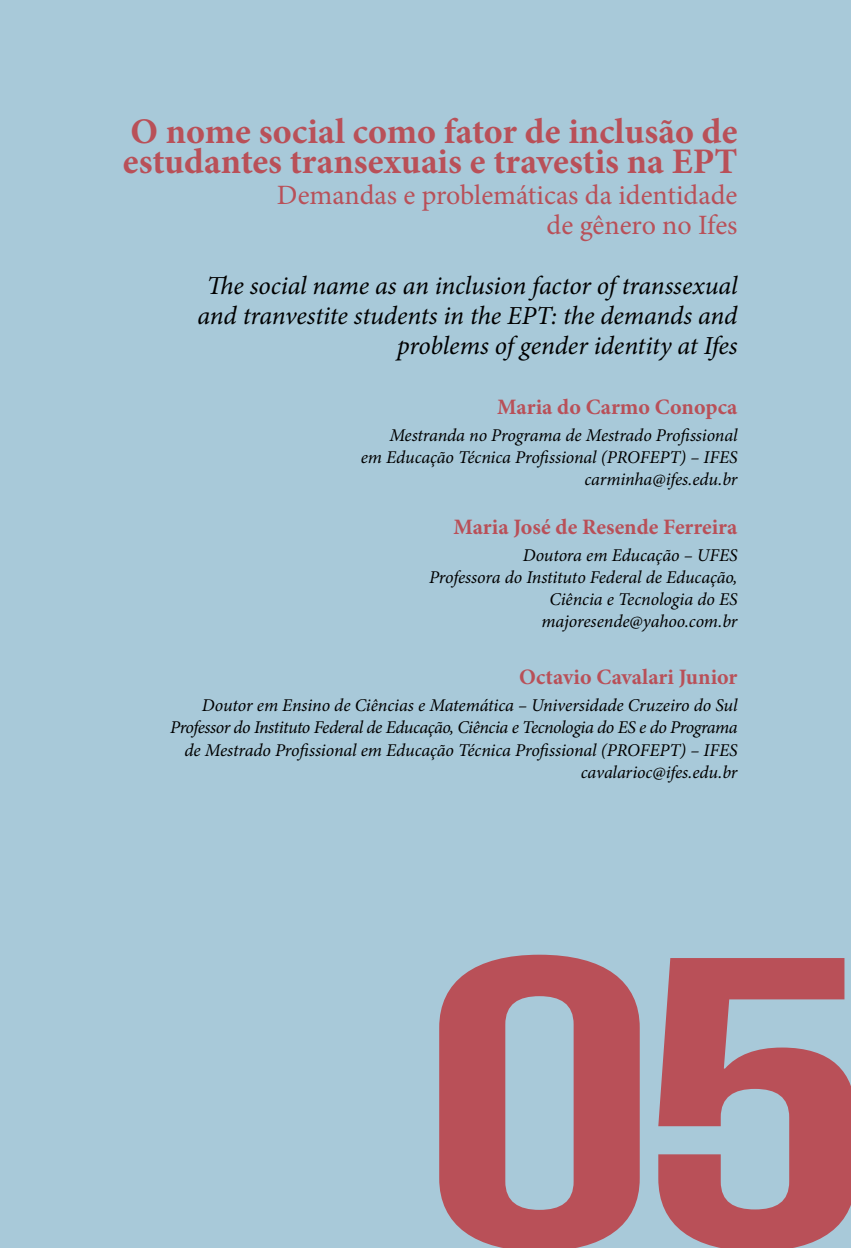
<style>
.page{position:relative;width:851px;height:1248px;background:#fff}
.page>*{position:absolute;margin:0;border:0;box-sizing:border-box;transform-origin:0 0}
.t1{font:414px "Bebas Neue";color:#b95058;scale:1.45 1}
.t2{font:700 36px/30px "Minion Pro";color:#b95058}
.t3{font:28px/30px "Minion Pro";color:#b95058;text-align:right}
.t4{font:italic 26px/30px "Minion Pro";letter-spacing:-.01em;color:#000;text-align:right}
.t5{font:700 22px "Minion Pro";color:#b95058}
.t6{font:italic 18px/22px "Minion Pro";letter-spacing:-.01em;color:#000;text-align:right}
</style>
<div class="page">
<div style="left:0;top:0;width:850px;height:1247px;background:#a8c9d9"></div>
<h2 class="t2" style="left:123px;top:116px;width:616px">O nome social como fator de inclusão de estudantes transexuais e travestis na EPT</h2>
<h3 class="t3" style="left:277px;top:180px;width:462px">Demandas e problemáticas da identidade de gênero no Ifes</h3>
<h3 class="t4" style="left:198px;top:270px;width:541px">The social name as an inclusion factor of transsexual and tranvestite students in the EPT: the demands and problems of gender identity at Ifes</h3>
<p class="t5" style="left:497px;top:391px;width:242px">Maria do Carmo Conopca</p>
<p class="t6" style="left:360px;top:424px;width:378px">Mestranda no Programa de Mestrado Profissional<br>em Educação Técnica Profissional (PROFEPT) – IFES carminha@ifes.edu.br</p>
<p class="t5" style="left:453px;top:511px;width:285px">Maria José de Resende Ferreira</p>
<p class="t6" style="left:429px;top:544px;width:310px">Doutora em Educação – UFES<br>Professora do Instituto Federal de Educação,<br>Ciência e Tecnologia do ES majoresende@yahoo.com.br</p>
<p class="t5" style="left:519px;top:661px;width:220px">Octavio Cavalari Junior</p>
<p class="t6" style="left:170px;top:694px;width:568px">Doutor em Ensino de Ciências e Matemática – Universidade Cruzeiro do Sul Professor do Instituto Federal de Educação, Ciência e Tecnologia do ES e do Programa de Mestrado Profissional em Educação Técnica Profissional (PROFEPT) – IFES cavalarioc@ifes.edu.br</p>
<h1 class="t1" style="left:420px;top:877px;width:315px">05</h1>
</div>
